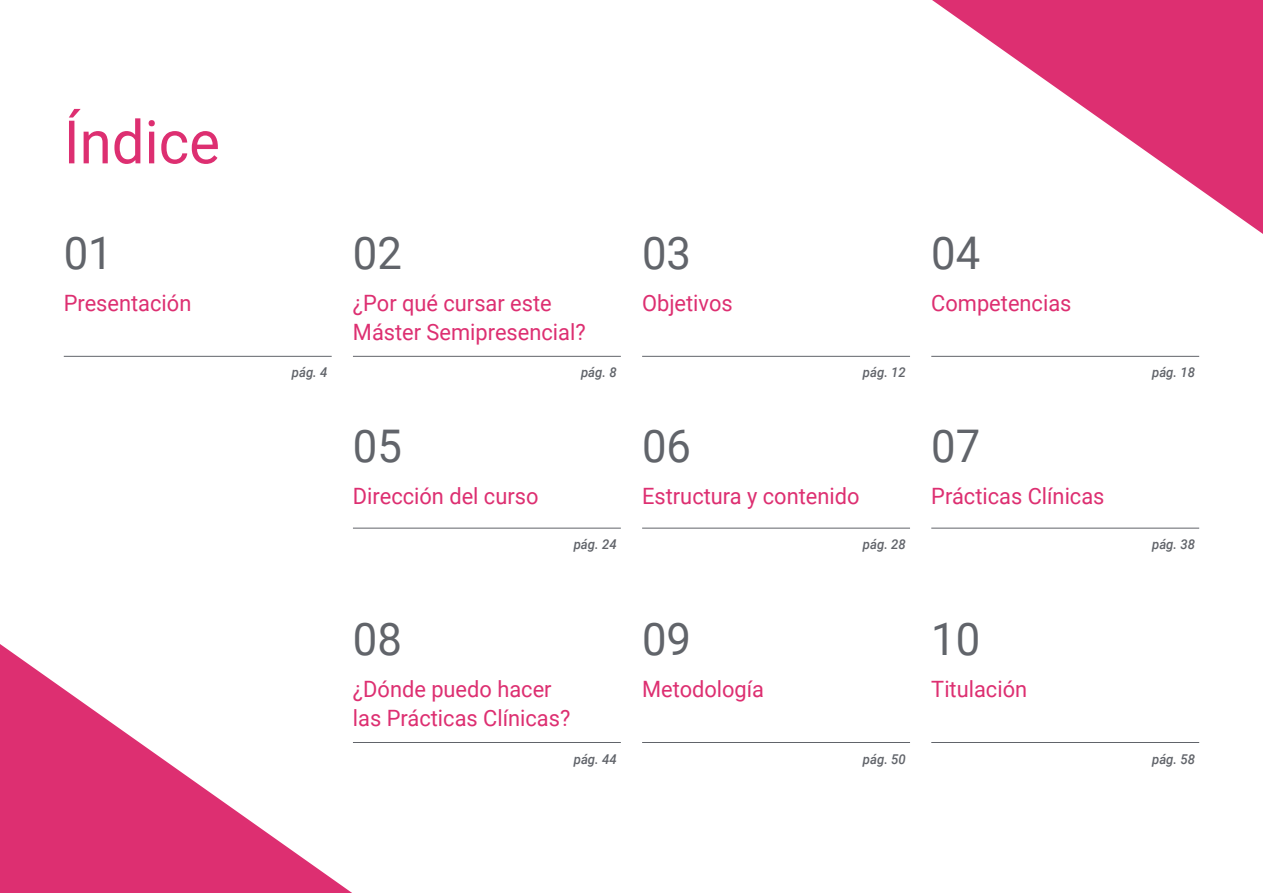
<style>
.page{position:relative;width:1263px;height:893px;background:#fff}
.page>*{position:absolute;margin:0;border:0;box-sizing:border-box;transform-origin:0 0}
.t1{font:60px "Roboto";color:#dd2f71}
.t2{font:45px "Roboto";color:#61646a}
.t3{font:22.5px/28.5px "Roboto";color:#dd2f71}
.t4{font:italic 500 13.5px "Roboto";color:#61646a}
</style>
<div class="page">
<svg style="left:0;top:644px;width:352px;height:249px"></svg>
<svg style="left:932px;top:0;width:331px;height:234px"></svg>
<hr style="left:64px;top:356px;width:268px;height:1px;background:#61646a">
<hr style="left:642px;top:528px;width:268px;height:1px;background:#61646a">
<hr style="left:353px;top:528px;width:268px;height:1px;background:#61646a">
<hr style="left:353px;top:356px;width:268px;height:1px;background:#61646a">
<hr style="left:642px;top:356px;width:268px;height:1px;background:#61646a">
<hr style="left:931px;top:528px;width:268px;height:1px;background:#61646a">
<hr style="left:353px;top:742px;width:268px;height:1px;background:#61646a">
<hr style="left:642px;top:742px;width:268px;height:1px;background:#61646a">
<hr style="left:931px;top:742px;width:268px;height:1px;background:#61646a">
<hr style="left:931px;top:356px;width:268px;height:1px;background:#61646a">
<h1 class="t1" style="left:64px;top:100px;width:158px">Índice</h1>
<h2 class="t2" style="left:64px;top:221px;width:51px">01</h2>
<h2 class="t2" style="left:642px;top:221px;width:51px">03</h2>
<h2 class="t2" style="left:353px;top:221px;width:51px">02</h2>
<h2 class="t2" style="left:931px;top:221px;width:51px">04</h2>
<p class="t3" style="left:64px;top:288px;width:129px">Presentación</p>
<p class="t3" style="left:353px;top:288px;width:234px">¿Por qué cursar este<br>Máster Semipresencial?</p>
<p class="t3" style="left:642px;top:288px;width:92px">Objetivos</p>
<p class="t3" style="left:931px;top:288px;width:142px">Competencias</p>
<p class="t4" style="left:292px;top:363px;width:37px">pág. 4</p>
<p class="t4" style="left:581px;top:363px;width:37px">pág. 8</p>
<p class="t4" style="left:863px;top:363px;width:44px">pág. 12</p>
<h2 class="t2" style="left:353px;top:414px;width:51px">05</h2>
<h2 class="t2" style="left:642px;top:414px;width:51px">06</h2>
<h2 class="t2" style="left:931px;top:414px;width:51px">07</h2>
<p class="t3" style="left:353px;top:481px;width:187px">Dirección del curso</p>
<p class="t3" style="left:642px;top:481px;width:219px">Estructura y contenido</p>
<p class="t3" style="left:931px;top:481px;width:175px">Prácticas Clínicas</p>
<p class="t4" style="left:574px;top:535px;width:44px">pág. 24</p>
<p class="t4" style="left:863px;top:535px;width:44px">pág. 28</p>
<h2 class="t2" style="left:353px;top:607px;width:51px">08</h2>
<h2 class="t2" style="left:642px;top:607px;width:51px">09</h2>
<h2 class="t2" style="left:931px;top:607px;width:51px">10</h2>
<p class="t3" style="left:353px;top:674px;width:200px">¿Dónde puedo hacer</p>
<p class="t3" style="left:642px;top:674px;width:123px">Metodología</p>
<p class="t3" style="left:353px;top:703px;width:219px">las Prácticas Clínicas?</p>
<p class="t3" style="left:931px;top:674px;width:97px">Titulación</p>
<p class="t4" style="left:1152px;top:363px;width:44px">pág. 18</p>
<p class="t4" style="left:1152px;top:535px;width:44px">pág. 38</p>
<p class="t4" style="left:574px;top:749px;width:44px">pág. 44</p>
<p class="t4" style="left:863px;top:749px;width:44px">pág. 50</p>
<p class="t4" style="left:1152px;top:749px;width:44px">pág. 58</p>
</div>
